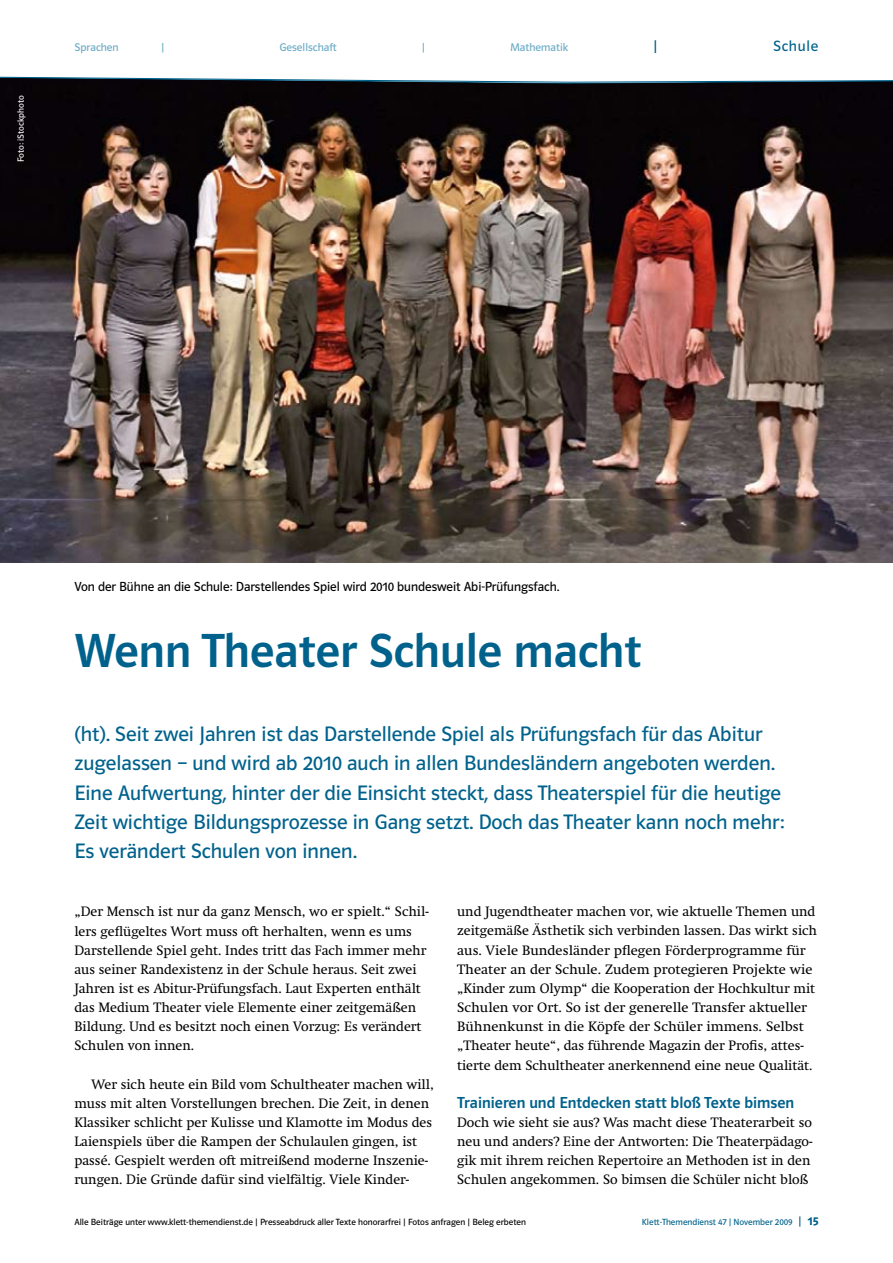
<style>
.page{position:relative;width:893px;height:1263px;background:#fff}
.page>*{position:absolute;margin:0;border:0;box-sizing:border-box;transform-origin:0 0}
.t1{font:48px "Polo ST11 K Krftg";color:#00628c}
.t2{font:21px/29.2px "Polo ST11 K Buch";color:#00628c}
.t3{font:16.5px "Polo 22 K Krftg";color:#00628c}
.t4{font:15px "Polo ST11 K Buch";letter-spacing:.05em;color:#00628c}
.t5{font:13.5px/19.2px "Klett Swift";color:#000}
.t6{font:13.2px "Polo ST11 K Buch";color:#000}
.t7{font:11.25px "Polo ST11 K Buch";color:#6aaac5}
.t8{font:9px "Polo ST11 K Buch";color:#000}
.t9{font:9px "Polo ST11 K Buch";color:#00628c}
.t10{font:9px "Polo ST11 K Buch";color:#fff}
.s1{font-size:12px}
.s2{font-family:"Polo ST11 K Hfett";font-size:12px}
</style>
<div class="page">
<img style="left:0;top:88px;width:893px;height:475px">
<svg style="left:0;top:76px;width:893px;height:12px"></svg>
<p class="t10" style="left:16px;top:162px;width:68px;rotate:-90deg">Foto: iStockphoto</p>
<p class="t7" style="left:74px;top:41px;width:46px">Sprachen</p>
<p class="t7" style="left:161px;top:41px;width:5px">|</p>
<p class="t7" style="left:279px;top:41px;width:59px">Gesellschaft</p>
<p class="t7" style="left:422px;top:41px;width:5px">|</p>
<p class="t7" style="left:510px;top:41px;width:60px">Mathematik</p>
<p class="t4" style="left:653px;top:37px;width:6px">|</p>
<p class="t4" style="left:773px;top:37px;width:47px">Schule</p>
<p class="t6" style="left:74px;top:579px;width:486px">Von der Bühne an die Schule: Darstellendes Spiel wird 2010 bundesweit Abi-Prüfungsfach.</p>
<h1 class="t1" style="left:74px;top:624px;width:568px">Wenn Theater Schule macht</h1>
<p class="t2" style="left:74px;top:720px;width:712px">(ht). Seit zwei Jahren ist das Darstellende Spiel als Prüfungsfach für das Abitur zugelassen – und wird ab 2010 auch in allen Bundesländern angeboten werden.<br>Eine Aufwertung, hinter der die Einsicht steckt, dass Theaterspiel für die heutige Zeit wichtige Bildungsprozesse in Gang setzt. Doch das Theater kann noch mehr:<br>Es verändert Schulen von innen.</p>
<p class="t5" style="left:74px;top:902px;width:356px">„Der Mensch ist nur da ganz Mensch, wo er spielt.“ Schil&shy;lers geflügeltes Wort muss oft herhalten, wenn es ums Darstellende Spiel geht. Indes tritt das Fach immer mehr aus seiner Randexistenz in der Schule heraus. Seit zwei Jahren ist es Abitur-Prüfungsfach. Laut Experten enthält das Medium Theater viele Elemente einer zeitgemäßen Bildung. Und es besitzt noch einen Vorzug: Es verändert Schulen von innen.</p>
<p class="t5" style="left:74px;top:1074px;width:361px;text-indent:17px">Wer sich heute ein Bild vom Schultheater machen will, muss mit alten Vorstellungen brechen. Die Zeit, in denen Klassiker schlicht per Kulisse und Klamotte im Modus des Laienspiels über die Rampen der Schulaulen gingen, ist passé. Gespielt werden oft mitreißend moderne Inszenie&shy;rungen. Die Gründe dafür sind vielfältig. Viele Kinder-</p>
<p class="t5" style="left:457px;top:902px;width:361px">und Jugendtheater machen vor, wie aktuelle Themen und zeitgemäße Ästhetik sich verbinden lassen. Das wirkt sich aus. Viele Bundesländer pflegen Förderprogramme für Theater an der Schule. Zudem protegieren Projekte wie „Kinder zum Olymp“ die Kooperation der Hochkultur mit Schulen vor Ort. So ist der generelle Transfer aktueller Bühnenkunst in die Köpfe der Schüler immens. Selbst „Theater heute“, das führende Magazin der Profis, attes&shy;tierte dem Schultheater anerkennend eine neue Qualität.</p>
<p class="t3" style="left:457px;top:1094px;width:339px">Trainieren und Entdecken statt bloß Texte bimsen</p>
<p class="t5" style="left:457px;top:1113px;width:357px">Doch wie sieht sie aus? Was macht diese Theaterarbeit so neu und anders? Eine der Antworten: Die Theaterpädago&shy;gik mit ihrem reichen Repertoire an Methoden ist in den Schulen angekommen. So bimsen die Schüler nicht bloß</p>
<p class="t8" style="left:74px;top:1217px;width:453px">Alle Beiträge unter www.klett-themendienst.de | Presseabdruck aller Texte honorarfrei | Fotos anfragen | Beleg erbeten</p>
<p class="t9" style="left:642px;top:1217px;width:178px">Klett-Themendienst 47 | November 2009 <span class="s1">|</span> <span class="s2">15</span></p>
</div>
